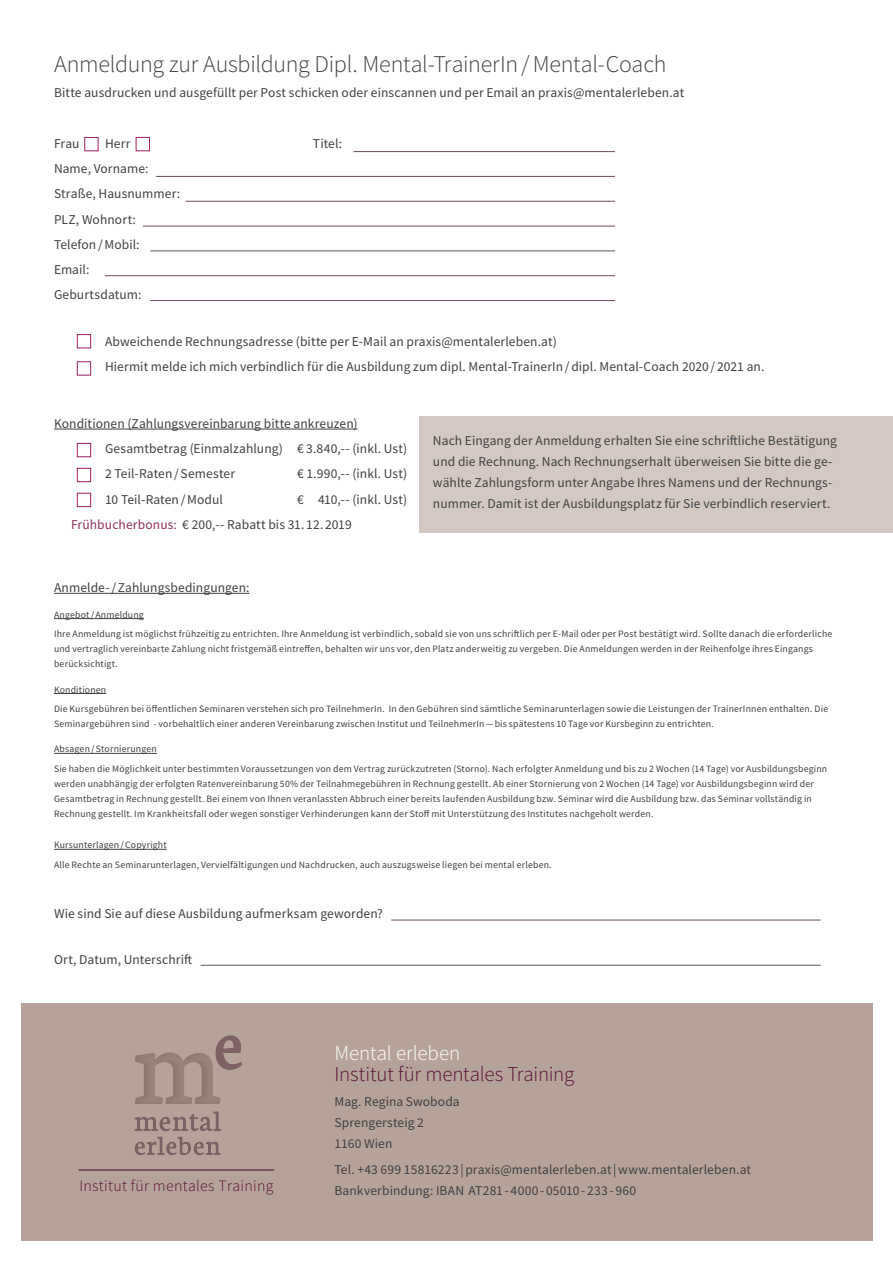
<style>
.page{position:relative;width:893px;height:1263px;background:#fff}
.page>*{position:absolute;margin:0;border:0;box-sizing:border-box;transform-origin:0 0}
.t1{font:300 24px "Source Sans Pro";letter-spacing:-.01em;color:#414042}
.t2{font:300 21px "Source Sans Pro";letter-spacing:-.01em;color:#580f36}
.t3{font:300 21px "Source Sans Pro";letter-spacing:-.005em;color:#fff}
.t4{font:300 15.9px "Source Sans Pro";letter-spacing:.02em;color:#580f36}
.t5{font:13.5px/25.2px "Source Sans Pro";letter-spacing:.005em;color:#414042}
.t6{font:9.75px/19.2px "Source Sans Pro";letter-spacing:.015em;color:#414042}
.s1{color:#90305e}
</style>
<div class="page">
<div style="left:21px;top:1004px;width:851px;height:237px;background:#b5a399"></div>
<div style="left:419px;top:416px;width:474px;height:116px;background:#d3c9c2"></div>
<hr style="left:54px;top:429px;width:304px;height:1px;background:#414042">
<hr style="left:54px;top:593px;width:195px;height:1px;background:#414042">
<hr style="left:54px;top:618px;width:90px;height:1px;background:#414042">
<hr style="left:54px;top:693px;width:52px;height:1px;background:#414042">
<hr style="left:54px;top:753px;width:103px;height:1px;background:#414042">
<hr style="left:54px;top:849px;width:113px;height:1px;background:#414042">
<div style="left:77px;top:443px;width:14px;height:14px;border:1px solid #9e1f63"></div>
<div style="left:77px;top:361px;width:14px;height:14px;border:1px solid #9e1f63"></div>
<div style="left:77px;top:334px;width:14px;height:14px;border:1px solid #9e1f63"></div>
<div style="left:84px;top:137px;width:14px;height:14px;border:1px solid #9e1f63"></div>
<div style="left:136px;top:137px;width:14px;height:14px;border:1px solid #9e1f63"></div>
<div style="left:77px;top:468px;width:14px;height:14px;border:1px solid #9e1f63"></div>
<div style="left:77px;top:493px;width:14px;height:14px;border:1px solid #9e1f63"></div>
<hr style="left:353px;top:151px;width:262px;height:1px;background:#69514d">
<hr style="left:156px;top:176px;width:459px;height:1px;background:#69514d">
<hr style="left:185px;top:201px;width:430px;height:1px;background:#69514d">
<hr style="left:143px;top:226px;width:472px;height:1px;background:#69514d">
<hr style="left:150px;top:250px;width:465px;height:1px;background:#69514d">
<hr style="left:105px;top:275px;width:510px;height:1px;background:#69514d">
<hr style="left:150px;top:300px;width:465px;height:1px;background:#69514d">
<hr style="left:391px;top:920px;width:430px;height:1px;background:#69514d">
<hr style="left:201px;top:965px;width:620px;height:1px;background:#69514d">
<div style="left:109px;top:1016px;width:157px;height:141px;background:#000;opacity:.31"></div>
<hr style="left:79px;top:1169px;width:195px;height:1px;background:#4b0028">
<h1 class="t1" style="left:54px;top:49px;width:614px">Anmeldung zur Ausbildung Dipl. Mental-TrainerIn/Mental-Coach</h1>
<h3 class="t5" style="left:54px;top:80px;width:632px">Bitte ausdrucken und ausgefüllt per Post schicken oder einscannen und per Email an praxis@mentalerleben.at</h3>
<h3 class="t5" style="left:54px;top:131px;width:27px">Frau</h3>
<h3 class="t5" style="left:105px;top:131px;width:27px">Herr</h3>
<h3 class="t5" style="left:313px;top:131px;width:31px">Titel:</h3>
<h3 class="t5" style="left:54px;top:156px;width:128px">Name, Vorname:<br>Straße, Hausnummer:<br>PLZ, Wohnort:<br>Telefon/Mobil:<br>Email:<br>Geburtsdatum:</h3>
<h3 class="t5" style="left:105px;top:328px;width:661px">Abweichende Rechnungsadresse (bitte per E-Mail an praxis@mentalerleben.at)<br>Hiermit melde ich mich verbindlich für die Ausbildung zum dipl. Mental-TrainerIn/dipl. Mental-Coach 2020 / 2021 an.</h3>
<h3 class="t5" style="left:105px;top:411px;width:304px;text-indent:-51px">Konditionen (Zahlungsvereinbarung bitte ankreuzen)<br>Gesamtbetrag (Einmalzahlung) € 3.840,-- (inkl. Ust)<br>2 Teil-Raten/Semester</h3>
<h3 class="t5" style="left:297px;top:461px;width:112px">€ 1.990,-- (inkl. Ust)</h3>
<h3 class="t5" style="left:71px;top:486px;width:338px;text-indent:226px">€ 410,-- (inkl. Ust)<br><span class="s1">Frühbucherbonus:</span> € 200,-- Rabatt bis 31. 12. 2019</h3>
<h3 class="t5" style="left:105px;top:486px;width:119px">10 Teil-Raten/Modul</h3>
<p class="t5" style="left:433px;top:430px;width:406px;line-height:21px">Nach Eingang der Anmeldung erhalten Sie eine schriftliche Bestätigung und die Rechnung. Nach Rechnungserhalt überweisen Sie bitte die ge&shy;wählte Zahlungsform unter Angabe Ihres Namens und der Rechnungs&shy;nummer. Damit ist der Ausbildungsplatz für Sie verbindlich reserviert.</p>
<h3 class="t5" style="left:54px;top:575px;width:197px">Anmelde-/Zahlungsbedingungen:</h3>
<p class="t6" style="left:54px;top:605px;width:780px">Angebot/Anmeldung<br>Ihre Anmeldung ist möglichst frühzeitig zu entrichten. Ihre Anmeldung ist verbindlich, sobald sie von uns schriftlich per E-Mail oder per Post bestätigt wird. Sollte danach die erforderliche</p>
<p class="t6" style="left:54px;top:641px;width:760px;line-height:15px">und vertraglich vereinbarte Zahlung nicht fristgemäß eintreffen, behalten wir uns vor, den Platz anderweitig zu vergeben. Die Anmeldungen werden in der Reihenfolge ihres Eingangs berücksichtigt.</p>
<p class="t6" style="left:54px;top:680px;width:776px">Konditionen<br>Die Kursgebühren bei öffentlichen Seminaren verstehen sich pro TeilnehmerIn. In den Gebühren sind sämtliche Seminarunterlagen sowie die Leistungen der TrainerInnen enthalten. Die</p>
<p class="t6" style="left:54px;top:714px;width:661px">Seminargebühren sind - vorbehaltlich einer anderen Vereinbarung zwischen Institut und TeilnehmerIn—bis spätestens 10 Tage vor Kursbeginn zu entrichten.</p>
<p class="t6" style="left:54px;top:739px;width:775px">Absagen/Stornierungen<br>Sie haben die Möglichkeit unter bestimmten Voraussetzungen von dem Vertrag zurückzutreten (Storno). Nach erfolgter Anmeldung und bis zu 2 Wochen (14 Tage) vor Ausbildungsbeginn</p>
<p class="t6" style="left:54px;top:776px;width:761px;line-height:15px">werden unabhängig der erfolgten Ratenvereinbarung 50% der Teilnahmegebühren in Rechnung gestellt. Ab einer Stornierung von 2 Wochen (14 Tage) vor Ausbildungsbeginn wird der<br>Gesamtbetrag in Rechnung gestellt. Bei einem von Ihnen veranlassten Abbruch einer bereits laufenden Ausbildung bzw. Seminar wird die Ausbildung bzw. das Seminar vollständig in<br>Rechnung gestellt. Im Krankheitsfall oder wegen sonstiger Verhinderungen kann der Stoff mit Unterstützung des Institutes nachgeholt werden.</p>
<p class="t6" style="left:54px;top:835px;width:499px">Kursunterlagen/Copyright<br>Alle Rechte an Seminarunterlagen, Vervielfältigungen und Nachdrucken, auch auszugsweise liegen bei mental erleben.</p>
<h3 class="t5" style="left:54px;top:901px;width:331px">Wie sind Sie auf diese Ausbildung aufmerksam geworden?</h3>
<h3 class="t5" style="left:54px;top:947px;width:140px">Ort, Datum, Unterschrift</h3>
<h3 class="t4" style="left:79px;top:1175px;width:196px">Institut für mentales Training</h3>
<h2 class="t3" style="left:334px;top:1040px;width:127px">Mental erleben</h2>
<h2 class="t2" style="left:334px;top:1061px;width:241px">Institut für mentales Training</h2>
<h3 class="t5" style="left:335px;top:1091px;width:127px;line-height:21px">Mag. Regina Swoboda<br>Sprengersteig 2<br>1160 Wien</h3>
<h3 class="t5" style="left:334px;top:1158px;width:418px;line-height:21px">Tel. +43 699 15816223 |praxis@mentalerleben.at|www.mentalerleben.at<br>Bankverbindung: IBAN AT281-4000-05010-233-960</h3>
</div>
